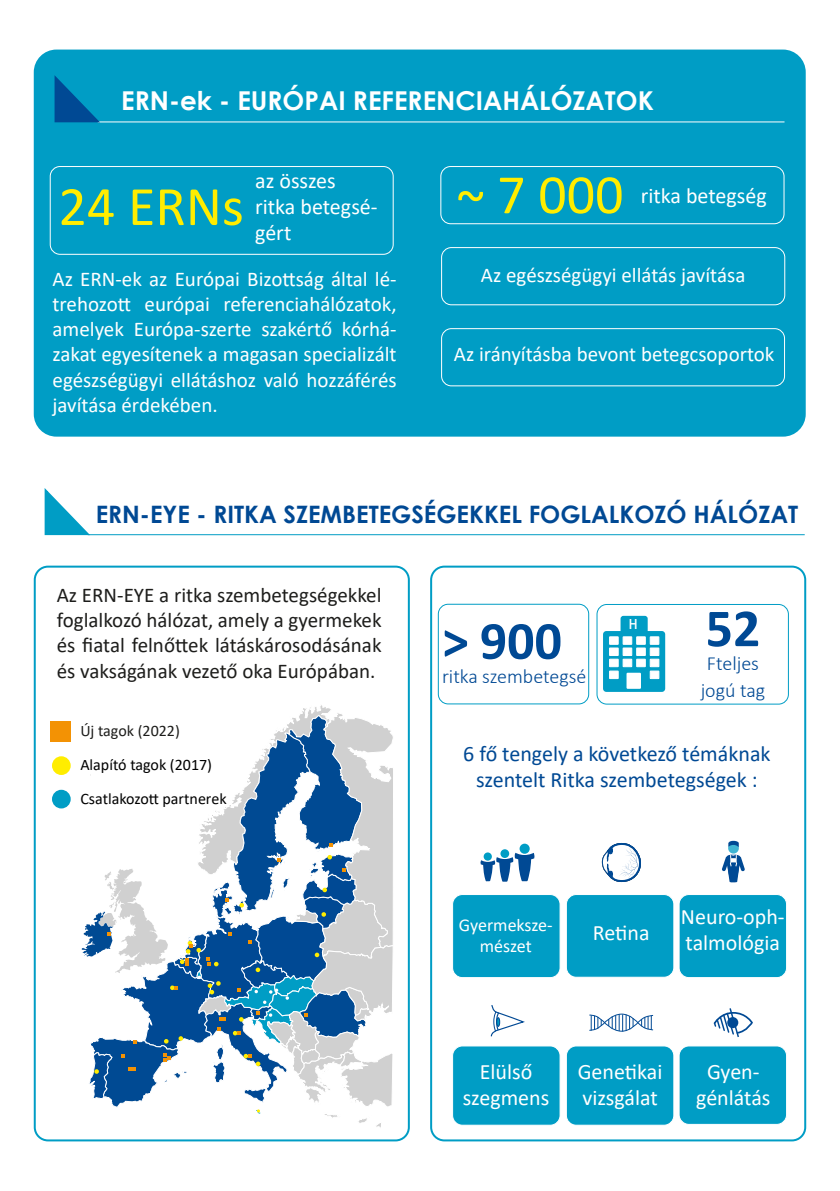
<style>
.page{position:relative;width:840px;height:1191px;background:#fff}
.page>*{position:absolute;margin:0;border:0;box-sizing:border-box;transform-origin:0 0}
.t1{font:56px "Calibri";color:#ffed00}
.t2{font:700 54px "Calibri";color:#004994}
.t3{font:700 26px "Century Gothic";color:#fff}
.t4{font:700 24px "Century Gothic";color:#004994}
.t5{font:22px/26.4px "Calibri";color:#fff}
.t6{font:22px/26.4px "Calibri";color:#004994;text-align:center}
.t7{font:21px/25.2px "Calibri";color:#fff;text-align:justify}
.t8{font:21px/25.2px "Calibri";color:#1d1d1b;text-align:justify}
.t9{font:300 20px "Calibri";color:#004994}
.t10{font:18px/21.6px "Calibri";letter-spacing:-.005em;color:#fff;text-align:center}
.t11{font:16px "Calibri";color:#000}
.t12{font:16px "Calibri";color:#1d1d1b}
.t13{font:14.6px "HP Simplified";color:#fff}
</style>
<div class="page">
<div style="left:34px;top:565px;width:375px;height:576px;border:2px solid #009dc5;border-radius:13px"></div>
<div style="left:34px;top:50px;width:771px;height:386px;background:#009dc5;border-radius:23px"></div>
<div style="left:430px;top:565px;width:375px;height:576px;border:2px solid #009dc5;border-radius:13px"></div>
<hr style="left:88px;top:534px;width:716px;height:1px;background:#009dc5">
<svg style="left:44px;top:488px;width:50px;height:48px"></svg>
<hr style="left:98px;top:121px;width:686px;height:1px;background:#fff">
<svg style="left:54px;top:75px;width:49px;height:48px"></svg>
<div style="left:50px;top:166px;width:343px;height:89px;border:1px solid #fff;border-radius:10px"></div>
<div style="left:441px;top:247px;width:343px;height:58px;border:1px solid #fff;border-radius:10px"></div>
<div style="left:441px;top:328px;width:343px;height:58px;border:1px solid #fff;border-radius:10px"></div>
<div style="left:440px;top:166px;width:344px;height:58px;border:1px solid #fff;border-radius:10px"></div>
<div style="left:566px;top:1046px;width:107px;height:79px;background:#009dc5;border-radius:10px"></div>
<div style="left:565px;top:1045px;width:109px;height:80px;border:1px solid #fff;border-radius:10px"></div>
<div style="left:566px;top:894px;width:107px;height:83px;background:#009dc5;border-radius:10px"></div>
<div style="left:565px;top:894px;width:109px;height:83px;border:1px solid #fff;border-radius:10px"></div>
<div style="left:678px;top:1046px;width:108px;height:78px;background:#009dc5;border-radius:10px"></div>
<div style="left:678px;top:1045px;width:108px;height:79px;border:1px solid #fff;border-radius:10px"></div>
<div style="left:678px;top:894px;width:108px;height:83px;background:#009dc5;border-radius:10px"></div>
<div style="left:678px;top:894px;width:108px;height:84px;border:1px solid #fff;border-radius:10px"></div>
<div style="left:452px;top:894px;width:107px;height:83px;background:#009dc5;border-radius:10px"></div>
<div style="left:452px;top:894px;width:108px;height:84px;border:1px solid #fff;border-radius:10px"></div>
<div style="left:452px;top:1046px;width:107px;height:79px;background:#009dc5;border-radius:10px"></div>
<div style="left:452px;top:1045px;width:108px;height:80px;border:1px solid #fff;border-radius:10px"></div>
<div style="left:596px;top:604px;width:192px;height:100px;border:1px solid #009dc5;border-radius:10px"></div>
<div style="left:437px;top:604px;width:152px;height:100px;border:1px solid #009dc5;border-radius:10px"></div>
<svg style="left:500px;top:849px;width:9px;height:9px"></svg>
<div style="left:519px;top:843px;width:10px;height:10px;background:#009dc5;border-radius:50%"></div>
<svg style="left:480px;top:852px;width:54px;height:30px"></svg>
<svg style="left:713px;top:1008px;width:40px;height:29px"></svg>
<svg style="left:452px;top:902px;width:201px;height:154px"></svg>
<svg style="left:601px;top:843px;width:40px;height:39px"></svg>
<svg style="left:727px;top:843px;width:11px;height:10px"></svg>
<svg style="left:728px;top:841px;width:10px;height:6px"></svg>
<svg style="left:722px;top:854px;width:22px;height:28px"></svg>
<svg style="left:602px;top:631px;width:62px;height:61px;background:#1ca7cb"></svg>
<div style="left:609px;top:637px;width:9px;height:7px;background:#fff"></div>
<div style="left:609px;top:636px;width:9px;height:8px;border:1px solid #fff"></div>
<div style="left:609px;top:648px;width:9px;height:7px;background:#fff"></div>
<div style="left:609px;top:648px;width:9px;height:8px;border:1px solid #fff"></div>
<div style="left:609px;top:659px;width:9px;height:7px;background:#fff"></div>
<div style="left:609px;top:659px;width:9px;height:8px;border:1px solid #fff"></div>
<div style="left:609px;top:671px;width:9px;height:7px;background:#fff"></div>
<div style="left:609px;top:671px;width:9px;height:8px;border:1px solid #fff"></div>
<div style="left:622px;top:637px;width:9px;height:7px;background:#fff"></div>
<div style="left:622px;top:636px;width:9px;height:8px;border:1px solid #fff"></div>
<div style="left:622px;top:648px;width:9px;height:7px;background:#fff"></div>
<div style="left:622px;top:648px;width:9px;height:8px;border:1px solid #fff"></div>
<div style="left:622px;top:659px;width:9px;height:7px;background:#fff"></div>
<div style="left:622px;top:659px;width:9px;height:8px;border:1px solid #fff"></div>
<div style="left:636px;top:637px;width:9px;height:7px;background:#fff"></div>
<div style="left:636px;top:636px;width:9px;height:8px;border:1px solid #fff"></div>
<div style="left:636px;top:648px;width:9px;height:7px;background:#fff"></div>
<div style="left:636px;top:648px;width:9px;height:8px;border:1px solid #fff"></div>
<div style="left:636px;top:659px;width:9px;height:7px;background:#fff"></div>
<div style="left:636px;top:659px;width:9px;height:8px;border:1px solid #fff"></div>
<div style="left:650px;top:637px;width:8px;height:7px;background:#fff"></div>
<div style="left:649px;top:636px;width:9px;height:8px;border:1px solid #fff"></div>
<div style="left:650px;top:648px;width:8px;height:7px;background:#fff"></div>
<div style="left:649px;top:648px;width:9px;height:8px;border:1px solid #fff"></div>
<div style="left:650px;top:659px;width:8px;height:7px;background:#fff"></div>
<div style="left:649px;top:659px;width:9px;height:8px;border:1px solid #fff"></div>
<div style="left:650px;top:671px;width:8px;height:7px;background:#fff"></div>
<div style="left:649px;top:671px;width:9px;height:8px;border:1px solid #fff"></div>
<div style="left:626px;top:672px;width:14px;height:17px;background:#fff"></div>
<div style="left:621px;top:617px;width:25px;height:15px;background:#009dc5;border-radius:2px"></div>
<div style="left:620px;top:616px;width:27px;height:17px;border:2px solid #009dc5;border-radius:2px"></div>
<div style="left:51px;top:721px;width:20px;height:20px;background:#f39204"></div>
<div style="left:52px;top:756px;width:19px;height:19px;background:#ffed00;border-radius:50%"></div>
<div style="left:52px;top:789px;width:19px;height:19px;background:#009dc5;border-radius:50%"></div>
<svg style="left:82px;top:705px;width:311px;height:437px"></svg>
<p class="t3" style="left:121px;top:81px;width:533px">ERN-ek - EURÓPAI REFERENCIAHÁLÓZATOK</p>
<p class="t1" style="left:58px;top:167px;width:187px">24 ERNs</p>
<p class="t5" style="left:255px;top:167px;width:124px">az összes ritka betegsé&shy;gért</p>
<p class="t7" style="left:52px;top:266px;width:345px">Az ERN-ek az Európai Bizottság által lé&shy;trehozott európai referenciahálózatok, amelyek Európa-szerte szakértő kórhá&shy;zakat egyesítenek a magasan specializált egészségügyi ellátáshoz való hozzáférés javítása érdekében.</p>
<p class="t1" style="left:456px;top:164px;width:29px">~</p>
<p class="t1" style="left:497px;top:156px;width:128px">7 000</p>
<p class="t5" style="left:640px;top:181px;width:127px">ritka betegség</p>
<p class="t7" style="left:480px;top:262px;width:266px">Az egészségügyi ellátás javítása</p>
<p class="t7" style="left:453px;top:341px;width:322px">Az irányításba bevont betegcsoportok</p>
<p class="t4" style="left:96px;top:496px;width:703px">ERN-EYE - RITKA SZEMBETEGSÉGEKKEL FOGLALKOZÓ HÁLÓZAT</p>
<p class="t8" style="left:57px;top:582px;width:326px">Az ERN-EYE a ritka szembetegségekkel foglalkozó hálózat, amely a gyermekek és fiatal felnőttek látáskárosodásának és vakságának vezető oka Európában.</p>
<p class="t12" style="left:80px;top:719px;width:101px">Új tagok (2022)</p>
<p class="t11" style="left:80px;top:753px;width:133px">Alapító tagok (2017)</p>
<p class="t11" style="left:80px;top:787px;width:148px">Csatlakozott partnerek</p>
<p class="t2" style="left:442px;top:602px;width:121px">&gt; 900</p>
<p class="t9" style="left:442px;top:663px;width:146px">ritka szembetegsé</p>
<p class="t13" style="left:628px;top:615px;width:10px">H</p>
<p class="t2" style="left:705px;top:590px;width:56px">52</p>
<p class="t9" style="left:706px;top:651px;width:54px">Fteljes</p>
<p class="t9" style="left:700px;top:677px;width:66px">jogú tag</p>
<p class="t6" style="left:463px;top:739px;width:309px">6 fő tengely a következő témáknak szentelt Ritka szembetegségek :</p>
<p class="t10" style="left:458px;top:913px;width:95px">Gyermeksze&shy;mészet</p>
<p class="t5" style="left:592px;top:918px;width:58px">Retina</p>
<p class="t5" style="left:680px;top:902px;width:105px">Neuro-oph&shy;talmológia</p>
<p class="t5" style="left:462px;top:1057px;width:88px;text-align:center">Elülső szegmens</p>
<p class="t5" style="left:577px;top:1057px;width:86px">Genetikai vizsgálat</p>
<p class="t5" style="left:695px;top:1057px;width:76px;text-align:center">Gyen&shy;génlátás</p>
</div>
